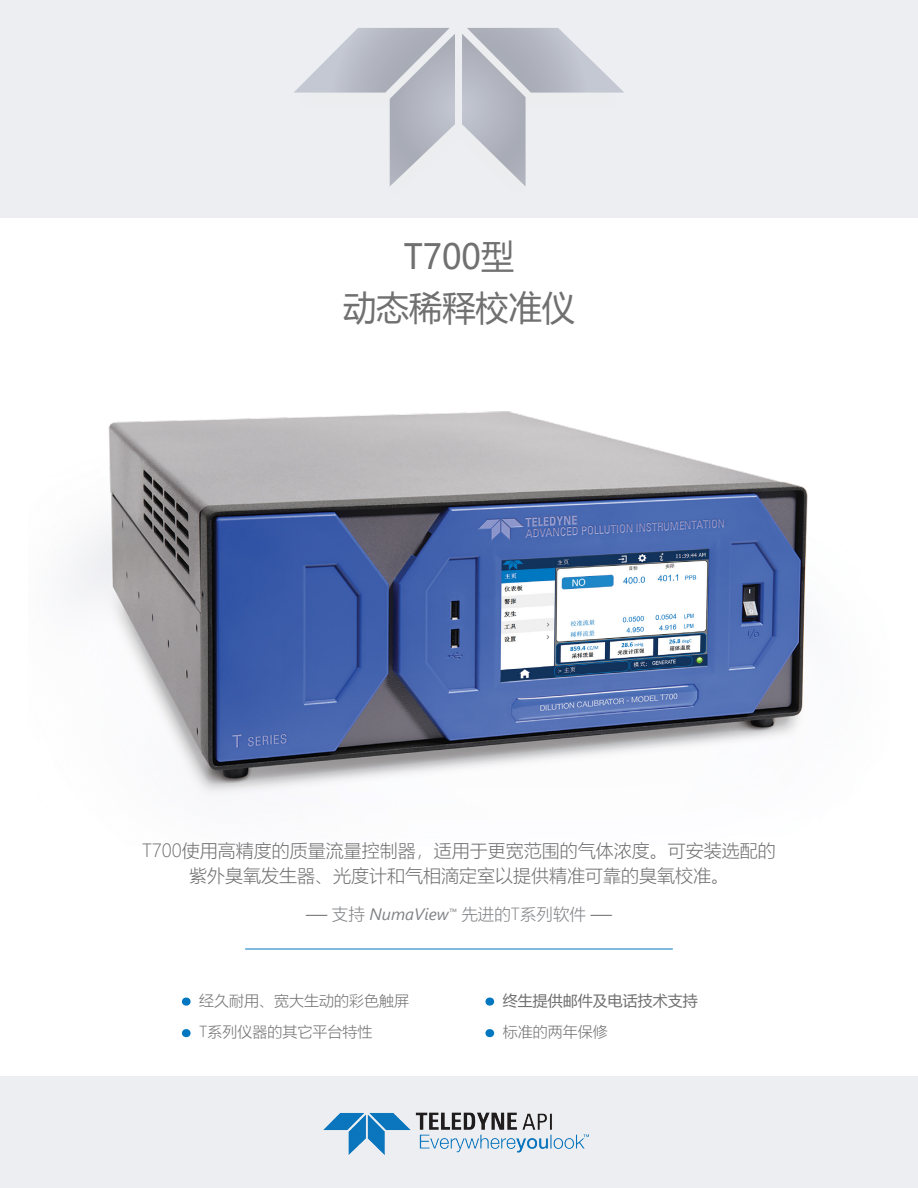
<style>
.page{position:relative;width:918px;height:1188px;background:#fff}
.page>*{position:absolute;margin:0;border:0;box-sizing:border-box;transform-origin:0 0}
.t1{font:34.5px "Microsoft Ya Hei";color:#707070;scale:.96 1}
.t2{font:300 18px/25.5px "Microsoft Ya Hei";color:#707070;text-align:center}
.t3{font:300 16.5px "Microsoft Ya Hei";color:#808285}
.t4{font:300 15px "Microsoft Ya Hei";color:#707071}
.t5{font:15px "Microsoft Ya Hei";color:#707071}
.t6{font:300 15px "Microsoft Ya Hei";color:#707070}
.s1{font-family:"Segoe UI";font-weight:400;font-style:italic;color:#707070}
.s2{font-family:"Segoe UI";font-weight:400;font-style:italic}
</style>
<div class="page">
<div style="left:0;top:1077px;width:918px;height:111px;background:#eceef1"></div>
<div style="left:0;top:0;width:918px;height:217px;background:#eceef1"></div>
<svg style="left:294px;top:28px;width:330px;height:158px"></svg>
<img style="left:70px;top:411px;width:738px;height:384px">
<hr style="left:245px;top:949px;width:428px;height:1px;background:#0077c0">
<div style="left:182px;top:998px;width:9px;height:8px;background:#0077c0;border-radius:4px"></div>
<div style="left:182px;top:1029px;width:9px;height:8px;background:#0077c0;border-radius:4px"></div>
<div style="left:485px;top:998px;width:9px;height:8px;background:#0077c0;border-radius:4px"></div>
<div style="left:485px;top:1029px;width:9px;height:8px;background:#0077c0;border-radius:4px"></div>
<img style="left:323px;top:1112px;width:266px;height:42px">
<p class="t1" style="left:404px;top:233px;width:116px">T700型</p>
<p class="t1" style="left:343px;top:284px;width:243px">动态稀释校准仪</p>
<p class="t2" style="left:142px;top:837px;width:635px">T700使用高精度的质量流量控制器，适用于更宽范围的气体浓度。可安装选配的紫外臭氧发生器、光度计和气相滴定室以提供精准可靠的臭氧校准。</p>
<p class="t3" style="left:306px;top:903px;width:308px"><span class="s1">—</span> 支持 <span class="s2">NumaView</span><sup>™</sup> 先进的T系列软件 <span class="s1">—</span></p>
<p class="t4" style="left:199px;top:990px;width:211px">经久耐用、宽大生动的彩色触屏</p>
<p class="t6" style="left:199px;top:1022px;width:175px">T系列仪器的其它平台特性</p>
<p class="t5" style="left:503px;top:990px;width:196px">终生提供邮件及电话技术支持</p>
<p class="t4" style="left:503px;top:1022px;width:106px">标准的两年保修</p>
</div>
